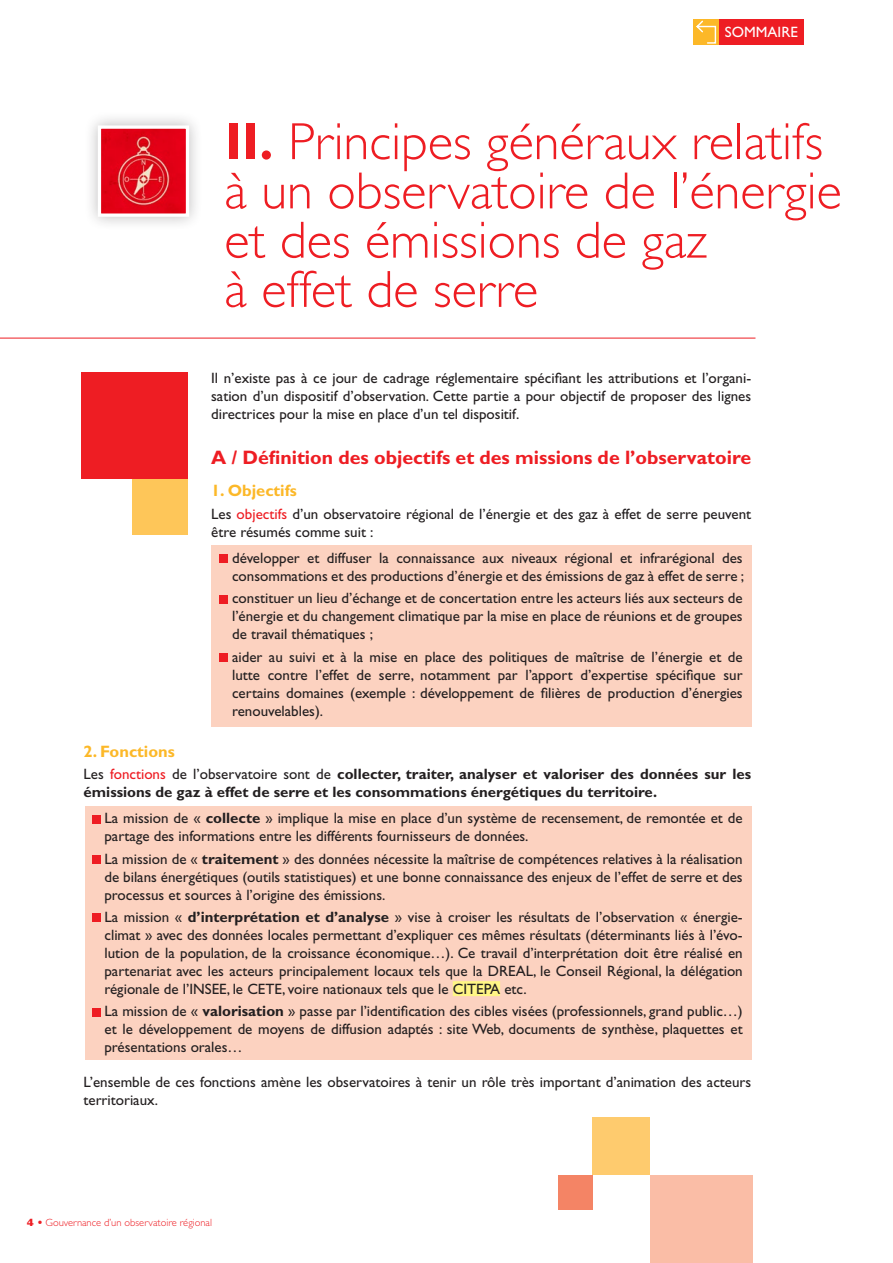
<style>
.page{position:relative;width:893px;height:1263px;background:#fff}
.page>*{position:absolute;margin:0;border:0;box-sizing:border-box;transform-origin:0 0}
.t1{font:300 52.5px/49.2px "Gill Sans Std";color:#ee1d23}
.t2{font:700 19.5px "Gill Sans Std";color:#ee1d23}
.t3{font:700 16.5px "Gill Sans Std";color:#fcb828}
.t4{font:15px/18px "Gill Sans Std";color:#231f20;text-align:justify}
.t5{font:700 15px/18px "Gill Sans Std";color:#231f20}
.t6{font:15px "Gill Sans Std";color:#fff}
.t7{font:300 10.5px "Gill Sans Std";color:#ee1d23}
.s1{font-weight:700}
.s2{color:#ee1d23}
.s3{font-weight:400}
.s4{font-weight:400;color:#ee1d23}
.s5{font-family:"Gill Sans";font-weight:800}
</style>
<div class="page">
<div style="left:85px;top:807px;width:667px;height:253px;background:#fcd2c0"></div>
<div style="left:212px;top:545px;width:540px;height:182px;background:#fcd2c0"></div>
<hr style="left:0;top:338px;width:755px;height:1px;background:#ee1d23">
<div style="left:650px;top:1175px;width:102px;height:88px;background:#fabda6"></div>
<div style="left:592px;top:1117px;width:58px;height:58px;background:#fecb6e"></div>
<div style="left:558px;top:1175px;width:34px;height:34px;background:#f48465"></div>
<div style="left:81px;top:373px;width:107px;height:106px;background:#ee1d23"></div>
<div style="left:133px;top:479px;width:55px;height:55px;background:#fec659"></div>
<div style="left:453px;top:981px;width:47px;height:15px;background:#fff685"></div>
<div style="left:220px;top:555px;width:8px;height:8px;background:#ee1d23"></div>
<div style="left:220px;top:595px;width:8px;height:8px;background:#ee1d23"></div>
<div style="left:220px;top:653px;width:8px;height:8px;background:#ee1d23"></div>
<div style="left:92px;top:815px;width:8px;height:8px;background:#ee1d23"></div>
<div style="left:92px;top:855px;width:8px;height:9px;background:#ee1d23"></div>
<div style="left:92px;top:914px;width:8px;height:8px;background:#ee1d23"></div>
<div style="left:92px;top:1008px;width:8px;height:8px;background:#ee1d23"></div>
<div style="left:83px;top:111px;width:120px;height:119px;background:#231f20;opacity:.3"></div>
<img style="left:102px;top:129px;width:83px;height:84px">
<div style="left:98px;top:125px;width:91px;height:92px;border:3px solid #fff"></div>
<div style="left:719px;top:19px;width:85px;height:26px;background:#ee1d23"></div>
<div style="left:693px;top:19px;width:26px;height:26px;background:#fcb828"></div>
<svg style="left:696px;top:20px;width:21px;height:24px"></svg>
<p class="t6" style="left:725px;top:24px;width:10px">sommaire</p>
<h1 class="t1" style="left:224px;top:118px;width:619px"><span class="s1">II.</span> Principes généraux relatifs à un observatoire de l’énergie et des émissions de gaz<br>à effet de serre</h1>
<p class="t4" style="left:211px;top:369px;width:542px">Il n’existe pas à ce jour de cadrage réglementaire spécifiant les attributions et l’organi&shy;sation d’un dispositif d’observation. Cette partie a pour objectif de proposer des lignes directrices pour la mise en place d’un tel dispositif.</p>
<h2 class="t2" style="left:211px;top:446px;width:541px">A / Définition des objectifs et des missions de l’observatoire</h2>
<p class="t3" style="left:211px;top:481px;width:87px">1. Objectifs</p>
<p class="t4" style="left:211px;top:504px;width:541px">Les <span class="s2">objectifs</span> d’un observatoire régional de l’énergie et des gaz à effet de serre peuvent être résumés comme suit :</p>
<p class="t4" style="left:232px;top:549px;width:514px">développer et diffuser la connaissance aux niveaux régional et infrarégional des consommations et des productions d’énergie et des émissions de gaz à effet de serre ;</p>
<p class="t4" style="left:232px;top:589px;width:512px">constituer un lieu d’échange et de concertation entre les acteurs liés aux secteurs de l’énergie et du changement climatique par la mise en place de réunions et de groupes de travail thématiques ;</p>
<p class="t4" style="left:232px;top:648px;width:512px">aider au suivi et à la mise en place des politiques de maîtrise de l’énergie et de lutte contre l’effet de serre, notamment par l’apport d’expertise spécifique sur certains domaines (exemple : développement de filières de production d’énergies renouvelables).</p>
<p class="t3" style="left:84px;top:741px;width:93px">2. Fonctions</p>
<p class="t5" style="left:84px;top:765px;width:669px"><span class="s3">Les</span> <span class="s4">fonctions</span> <span class="s3">de l’observatoire sont de</span> collecter, traiter, analyser et valoriser des données sur les émissions de gaz à effet de serre et les consommations énergétiques du territoire.</p>
<p class="t4" style="left:104px;top:809px;width:640px">La mission de « <span class="s1">collecte</span> » implique la mise en place d’un système de recensement, de remontée et de partage des informations entre les différents fournisseurs de données.</p>
<p class="t4" style="left:104px;top:850px;width:640px">La mission de « <span class="s1">traitement</span> » des données nécessite la maîtrise de compétences relatives à la réalisation de bilans énergétiques (outils statistiques) et une bonne connaissance des enjeux de l’effet de serre et des processus et sources à l’origine des émissions.</p>
<p class="t4" style="left:104px;top:908px;width:640px">La mission « <span class="s1">d’interprétation et d’analyse</span> » vise à croiser les résultats de l’observation « énergie&shy;climat » avec des données locales permettant d’expliquer ces mêmes résultats (déterminants liés à l’évo&shy;lution de la population, de la croissance économique…). Ce travail d’interprétation doit être réalisé en partenariat avec les acteurs principalement locaux tels que la DREAL, le Conseil Régional, la délégation régionale de l’INSEE, le CETE, voire nationaux tels que le CITEPA etc.</p>
<p class="t4" style="left:104px;top:1002px;width:640px">La mission de « <span class="s1">valorisation</span> » passe par l’identification des cibles visées (professionnels, grand public…) et le développement de moyens de diffusion adaptés : site Web, documents de synthèse, plaquettes et présentations orales…</p>
<p class="t4" style="left:84px;top:1073px;width:669px">L’ensemble de ces fonctions amène les observatoires à tenir un rôle très important d’animation des acteurs territoriaux.</p>
<p class="t7" style="left:27px;top:1217px;width:187px"><span class="s5">4 •</span> Gouvernance d’un observatoire régional</p>
</div>
